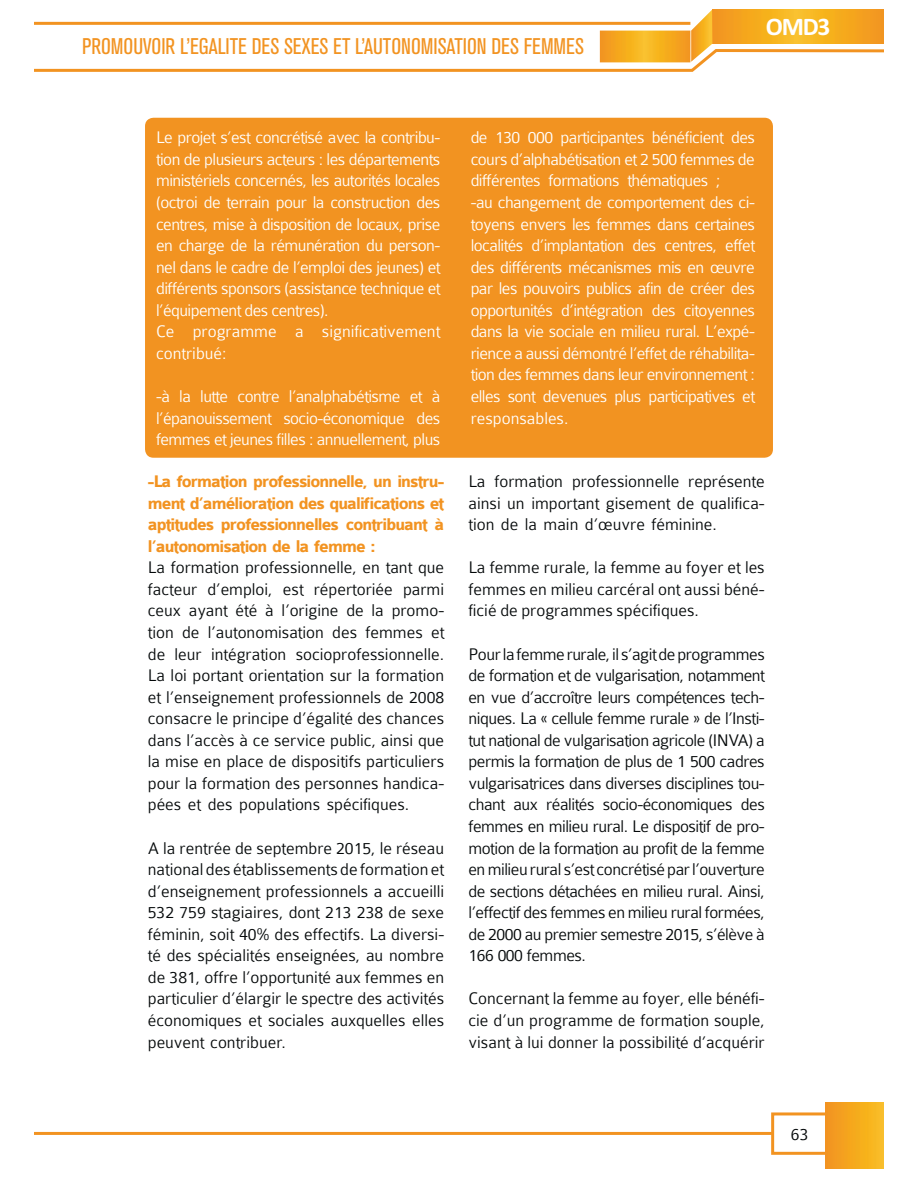
<style>
.page{position:relative;width:918px;height:1188px;background:#fff}
.page>*{position:absolute;margin:0;border:0;box-sizing:border-box;transform-origin:0 0}
.t1{font:700 25.5px "Calibri";color:#fff}
.t2{font:condensed 22.5px "Akzidenz Grotesk BQ";color:#f29321}
.t3{font:300 18px/21.6px "Colaborate";color:#040809;text-align:justify}
.t4{font:300 18px/21.6px "Colaborate";letter-spacing:-.03em;color:#fff}
.t5{font:700 18px/21.6px "Colaborate";letter-spacing:-.05em;color:#f29321;text-align:justify}
</style>
<div class="page">
<hr style="left:35px;top:1132px;width:737px;height:3px;background:#f29321">
<div style="left:771px;top:1112px;width:71px;height:43px;border:3px solid #f29321"></div>
<div style="left:826px;top:1102px;width:57px;height:66px;background:linear-gradient(to right,#f2941e,#f9bf20)"></div>
<div style="left:145px;top:118px;width:628px;height:340px;background:#f29321;border-radius:8px"></div>
<svg style="left:35px;top:10px;width:848px;height:62px"></svg>
<p class="t2" style="left:82px;top:38px;width:504px">PROMOUVOIR L’EGALITE DES SEXES ET L’AUTONOMISATION DES FEMMES</p>
<h1 class="t1" style="left:766px;top:11px;width:66px">OMD3</h1>
<p class="t4" style="left:156px;top:128px;width:286px">Le projet s’est concrétisé avec la contribu&shy;tion de plusieurs acteurs : les départements ministériels concernés, les autorités locales (octroi de terrain pour la construction des centres, mise à disposition de locaux, prise en charge de la rémunération du person&shy;nel dans le cadre de l’emploi des jeunes) et différents sponsors (assistance technique et l’équipement des centres).<br>Ce programme a significativement contribué:</p>
<p class="t4" style="left:156px;top:387px;width:286px;text-align:justify">-à la lutte contre l’analphabétisme et à l’épanouissement socio-économique des femmes et jeunes filles : annuellement, plus</p>
<p class="t4" style="left:471px;top:128px;width:286px">de 130 000 participantes bénéficient des cours d’alphabétisation et 2 500 femmes de différentes formations thématiques ;<br>-au changement de comportement des ci&shy;toyens envers les femmes dans certaines localités d’implantation des centres, effet des différents mécanismes mis en œuvre par les pouvoirs publics afin de créer des opportunités d’intégration des citoyennes dans la vie sociale en milieu rural. L’expé&shy;rience a aussi démontré l’effet de réhabilita&shy;tion des femmes dans leur environnement : elles sont devenues plus participatives et responsables.</p>
<p class="t5" style="left:148px;top:473px;width:298px">-La formation professionnelle, un instru&shy;ment d’amélioration des qualifications et aptitudes professionnelles contribuant à l’autonomisation de la femme :</p>
<p class="t3" style="left:148px;top:558px;width:298px">La formation professionnelle, en tant que facteur d’emploi, est répertoriée parmi ceux ayant été à l’origine de la promo&shy;tion de l’autonomisation des femmes et de leur intégration socioprofessionnelle.<br>La loi portant orientation sur la formation et l’enseignement professionnels de 2008 consacre le principe d’égalité des chances dans l’accès à ce service public, ainsi que la mise en place de dispositifs particuliers pour la formation des personnes handica&shy;pées et des populations spécifiques.</p>
<p class="t3" style="left:148px;top:838px;width:298px">A la rentrée de septembre 2015, le réseau national des établissements de formation et d’enseignement professionnels a accueilli 532 759 stagiaires, dont 213 238 de sexe féminin, soit 40% des effectifs. La diversi&shy;té des spécialités enseignées, au nombre de 381, offre l’opportunité aux femmes en particulier d’élargir le spectre des activités économiques et sociales auxquelles elles peuvent contribuer.</p>
<p class="t3" style="left:468px;top:472px;width:298px">La formation professionnelle représente ainsi un important gisement de qualifica&shy;tion de la main d’œuvre féminine.</p>
<p class="t3" style="left:468px;top:558px;width:298px">La femme rurale, la femme au foyer et les femmes en milieu carcéral ont aussi béné&shy;ficié de programmes spécifiques.</p>
<p class="t3" style="left:468px;top:644px;width:298px">Pour la femme rurale, il s’agit de programmes de formation et de vulgarisation, notamment en vue d’accroître leurs compétences tech&shy;niques. La « cellule femme rurale » de l’Insti&shy;tut national de vulgarisation agricole (INVA) a permis la formation de plus de 1 500 cadres vulgarisatrices dans diverses disciplines tou&shy;chant aux réalités socio-économiques des femmes en milieu rural. Le dispositif de pro&shy;motion de la formation au profit de la femme en milieu rural s’est concrétisé par l’ouverture de sections détachées en milieu rural. Ainsi, l’effectif des femmes en milieu rural formées, de 2000 au premier semestre 2015, s’élève à 166 000 femmes.</p>
<p class="t3" style="left:468px;top:989px;width:298px">Concernant la femme au foyer, elle bénéfi&shy;cie d’un programme de formation souple, visant à lui donner la possibilité d’acquérir</p>
<p class="t3" style="left:791px;top:1124px;width:19px">63</p>
</div>
